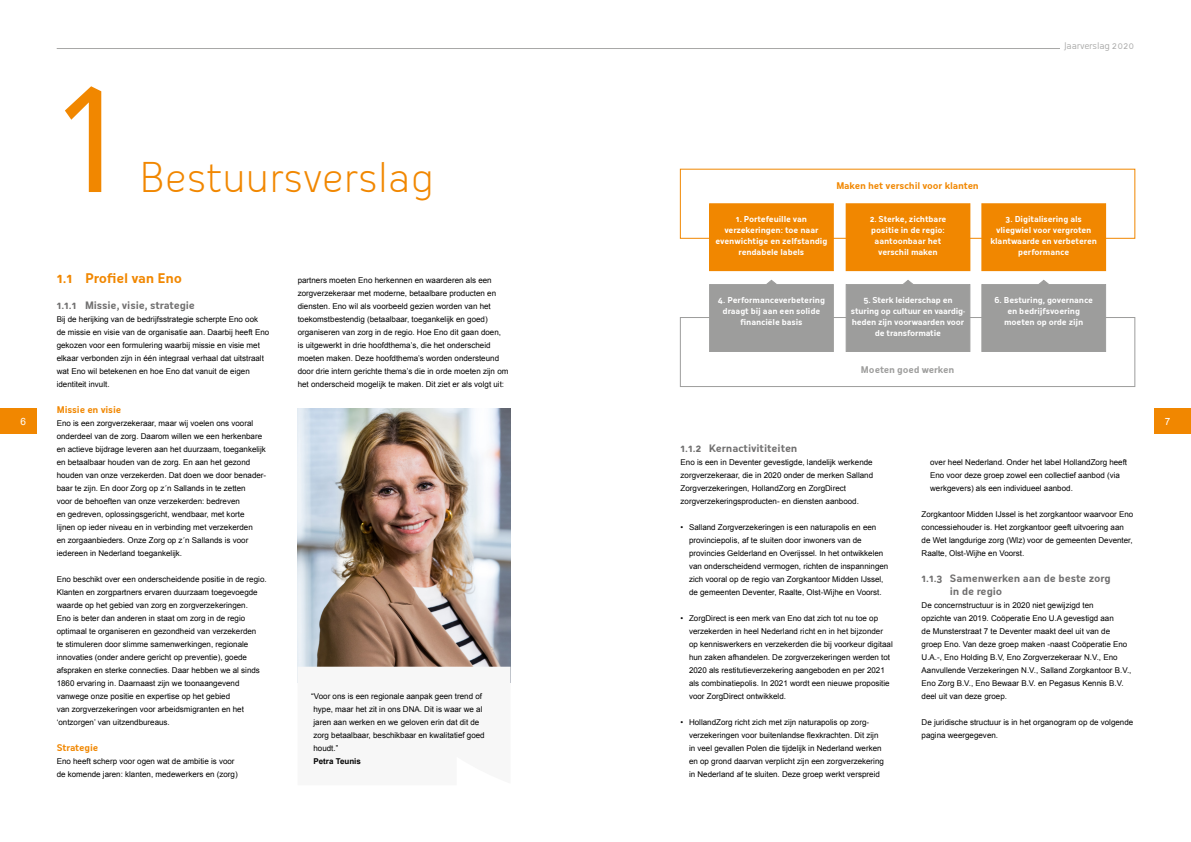
<style>
.page{position:relative;width:1191px;height:842px;background:#fff}
.page>*{position:absolute;margin:0;border:0;box-sizing:border-box;transform-origin:0 0}
.t1{font:166.2px "Oceania";color:#f18700}
.t2{font:300 40px "Oceania";letter-spacing:-.015em;color:#f18700}
.t3{font:700 13px "Oceania";letter-spacing:-.01em;color:#f18700}
.t4{font:700 10px/13px "Oceania";letter-spacing:-.015em;color:#706f6f}
.t5{font:10px "Arial";color:#fff}
.t6{font:700 9px "Oceania";letter-spacing:-.015em;color:#f18700}
.t7{font:700 9px "Oceania";letter-spacing:-.015em;color:#9d9d9c}
.t8{font:9px "Oceania";letter-spacing:-.02em;color:#a8a8a7}
.t9{font:8px/13px "Arial";color:#000}
.t10{font:700 8px/11px "Oceania";letter-spacing:-.015em;color:#fff;text-align:center}
.t11{font:700 8px "Arial";color:#000}
</style>
<div class="page">
<hr style="left:57px;top:48px;width:1003px;height:1px;background:#a8a8a7">
<div style="left:680px;top:317px;width:455px;height:70px;border:1px solid #9d9d9c"></div>
<svg style="left:708px;top:279px;width:126px;height:73px;background:#a4a4a4"></svg>
<div style="left:845px;top:280px;width:126px;height:72px;background:#9d9d9c"></div>
<svg style="left:981px;top:279px;width:125px;height:73px;background:#a3a3a2"></svg>
<div style="left:709px;top:204px;width:124px;height:67px;background:#f18700"></div>
<div style="left:709px;top:203px;width:125px;height:68px;border:1px solid #f18700"></div>
<div style="left:846px;top:204px;width:124px;height:67px;background:#f18700"></div>
<div style="left:845px;top:203px;width:125px;height:68px;border:1px solid #f18700"></div>
<div style="left:982px;top:204px;width:123px;height:67px;background:#f18700"></div>
<div style="left:981px;top:203px;width:125px;height:68px;border:1px solid #f18700"></div>
<img style="left:298px;top:408px;width:212px;height:259px">
<div style="left:0;top:408px;width:36px;height:26px;background:#f18700"></div>
<div style="left:1155px;top:408px;width:36px;height:26px;background:#f18700"></div>
<h1 class="t1" style="left:57px;top:33px;width:61px">1</h1>
<h2 class="t2" style="left:139px;top:154px;width:296px">Bestuursverslag</h2>
<p class="t6" style="left:836px;top:181px;width:144px">Maken het verschil voor klanten</p>
<p class="t8" style="left:1064px;top:40px;width:72px">Jaarverslag 2020</p>
<p class="t10" style="left:715px;top:213px;width:113px">1. Portefeuille van verzekeringen: toe naar evenwichtige en zelfstandig rendabele labels</p>
<p class="t10" style="left:869px;top:213px;width:78px">2. Sterke, zichtbare positie in de regio: aantoonbaar het verschil maken</p>
<p class="t10" style="left:990px;top:213px;width:108px">3. Digitalisering als vliegwiel voor vergroten klantwaarde en verbeteren performance</p>
<h3 class="t3" style="left:57px;top:271px;width:127px">1.1 Profiel van Eno</h3>
<p class="t4" style="left:57px;top:299px;width:140px">1.1.1 Missie, visie, strategie</p>
<p class="t9" style="left:57px;top:313px;width:214px">Bij de herijking van de bedrijfsstrategie scherpte Eno ook<br>de missie en visie van de organisatie aan. Daarbij heeft Eno gekozen voor een formulering waarbij missie en visie met elkaar verbonden zijn in één integraal verhaal dat uitstraalt wat Eno wil betekenen en hoe Eno dat vanuit de eigen identiteit invult.</p>
<p class="t6" style="left:57px;top:404px;width:66px">Missie en visie</p>
<p class="t9" style="left:57px;top:417px;width:210px">Eno is een zorgverzekeraar, maar wij voelen ons vooral onderdeel van de zorg. Daarom willen we een herkenbare en actieve bijdrage leveren aan het duurzaam, toegankelijk en betaalbaar houden van de zorg. En aan het gezond houden van onze verzekerden. Dat doen we door benader&shy;baar te zijn. En door Zorg op z´n Sallands in te zetten<br>voor de behoeften van onze verzekerden: bedreven<br>en gedreven, oplossingsgericht, wendbaar, met korte<br>lijnen op ieder niveau en in verbinding met verzekerden<br>en zorgaanbieders. Onze Zorg op z´n Sallands is voor iedereen in Nederland toegankelijk.</p>
<p class="t9" style="left:57px;top:573px;width:211px">Eno beschikt over een onderscheidende positie in de regio.<br>Klanten en zorgpartners ervaren duurzaam toegevoegde waarde op het gebied van zorg en zorgverzekeringen.<br>Eno is beter dan anderen in staat om zorg in de regio optimaal te organiseren en gezondheid van verzekerden<br>te stimuleren door slimme samenwerkingen, regionale innovaties (onder andere gericht op preventie), goede afspraken en sterke connecties. Daar hebben we al sinds 1860 ervaring in. Daarnaast zijn we toonaangevend vanwege onze positie en expertise op het gebied<br>van zorgverzekeringen voor arbeidsmigranten en het ‘ontzorgen’ van uitzendbureaus.</p>
<p class="t6" style="left:57px;top:742px;width:43px">Strategie</p>
<p class="t9" style="left:57px;top:755px;width:182px">Eno heeft scherp voor ogen wat de ambitie is voor de komende jaren: klanten, medewerkers en (zorg)</p>
<p class="t9" style="left:298px;top:274px;width:212px">partners moeten Eno herkennen en waarderen als een zorgverzekeraar met moderne, betaalbare producten en diensten. Eno wil als voorbeeld gezien worden van het toekomstbestendig (betaalbaar, toegankelijk en goed) organiseren van zorg in de regio. Hoe Eno dit gaan doen, is uitgewerkt in drie hoofdthema’s, die het onderscheid moeten maken. Deze hoofdthema’s worden ondersteund door drie intern gerichte thema’s die in orde moeten zijn om het onderscheid mogelijk te maken. Dit ziet er als volgt uit:</p>
<p class="t10" style="left:718px;top:294px;width:108px">4. Performanceverbetering draagt bij aan een solide financiële basis</p>
<p class="t10" style="left:851px;top:294px;width:116px">5. Sterk leiderschap en sturing op cultuur en vaardig&shy;heden zijn voorwaarden voor de transformatie</p>
<p class="t10" style="left:994px;top:294px;width:100px">6. Besturing, governance en bedrijfsvoering moeten op orde zijn</p>
<p class="t7" style="left:861px;top:365px;width:95px">Moeten goed werken</p>
<p class="t5" style="left:20px;top:415px;width:7px">6</p>
<p class="t5" style="left:1165px;top:415px;width:7px">7</p>
<p class="t4" style="left:680px;top:442px;width:118px">1.1.2 Kernactivititeiten</p>
<p class="t9" style="left:680px;top:456px;width:194px">Eno is een in Deventer gevestigde, landelijk werkende zorgverzekeraar, die in 2020 onder de merken Salland Zorgverzekeringen, HollandZorg en ZorgDirect zorgverzekeringsproducten- en diensten aanbood.</p>
<p class="t9" style="left:689px;top:521px;width:201px;text-indent:-9px">• Salland Zorgverzekeringen is een naturapolis en een provinciepolis, af te sluiten door inwoners van de provincies Gelderland en Overijssel. In het ontwikkelen van onderscheidend vermogen, richten de inspanningen zich vooral op de regio van Zorgkantoor Midden IJssel, de gemeenten Deventer, Raalte, Olst-Wijhe en Voorst.</p>
<p class="t9" style="left:689px;top:612px;width:205px;text-indent:-9px">• ZorgDirect is een merk van Eno dat zich tot nu toe op verzekerden in heel Nederland richt en in het bijzonder op kenniswerkers en verzekerden die bij voorkeur digitaal hun zaken afhandelen. De zorgverzekeringen werden tot 2020 als restitutieverzekering aangeboden en per 2021 als combinatiepolis. In 2021 wordt een nieuwe propositie voor ZorgDirect ontwikkeld.</p>
<p class="t9" style="left:689px;top:716px;width:196px;text-indent:-9px">• HollandZorg richt zich met zijn naturapolis op zorg&shy;verzekeringen voor buitenlandse flexkrachten. Dit zijn in veel gevallen Polen die tijdelijk in Nederland werken en op grond daarvan verplicht zijn een zorgverzekering in Nederland af te sluiten. Deze groep werkt verspreid</p>
<p class="t9" style="left:930px;top:456px;width:198px">over heel Nederland. Onder het label HollandZorg heeft<br>Eno voor deze groep zowel een collectief aanbod (via werkgevers) als een individueel aanbod.</p>
<p class="t9" style="left:921px;top:508px;width:213px">Zorgkantoor Midden IJssel is het zorgkantoor waarvoor Eno concessiehouder is. Het zorgkantoor geeft uitvoering aan de Wet langdurige zorg (Wlz) voor de gemeenten Deventer, Raalte, Olst-Wijhe en Voorst.</p>
<p class="t4" style="left:950px;top:572px;width:162px;text-indent:-28px">1.1.3 Samenwerken aan de beste zorg in de regio</p>
<p class="t9" style="left:921px;top:599px;width:211px">De concernstructuur is in 2020 niet gewijzigd ten<br>opzichte van 2019. Coöperatie Eno U.A gevestigd aan<br>de Munsterstraat 7 te Deventer maakt deel uit van de groep Eno. Van deze groep maken -naast Coöperatie Eno U.A.-, Eno Holding B.V, Eno Zorgverzekeraar N.V., Eno Aanvullende Verzekeringen N.V., Salland Zorgkantoor B.V., Eno Zorg B.V., Eno Bewaar B.V. en Pegasus Kennis B.V. deel uit van deze groep.</p>
<p class="t9" style="left:921px;top:716px;width:213px">De juridische structuur is in het organogram op de volgende pagina weergegeven.</p>
<p class="t9" style="left:311px;top:690px;width:175px">“Voor ons is een regionale aanpak geen trend of hype, maar het zit in ons DNA. Dit is waar we al jaren aan werken en we geloven erin dat dit de zorg betaalbaar, beschikbaar en kwalitatief goed houdt.”</p>
<p class="t11" style="left:313px;top:756px;width:49px">Petra Teunis</p>
</div>
